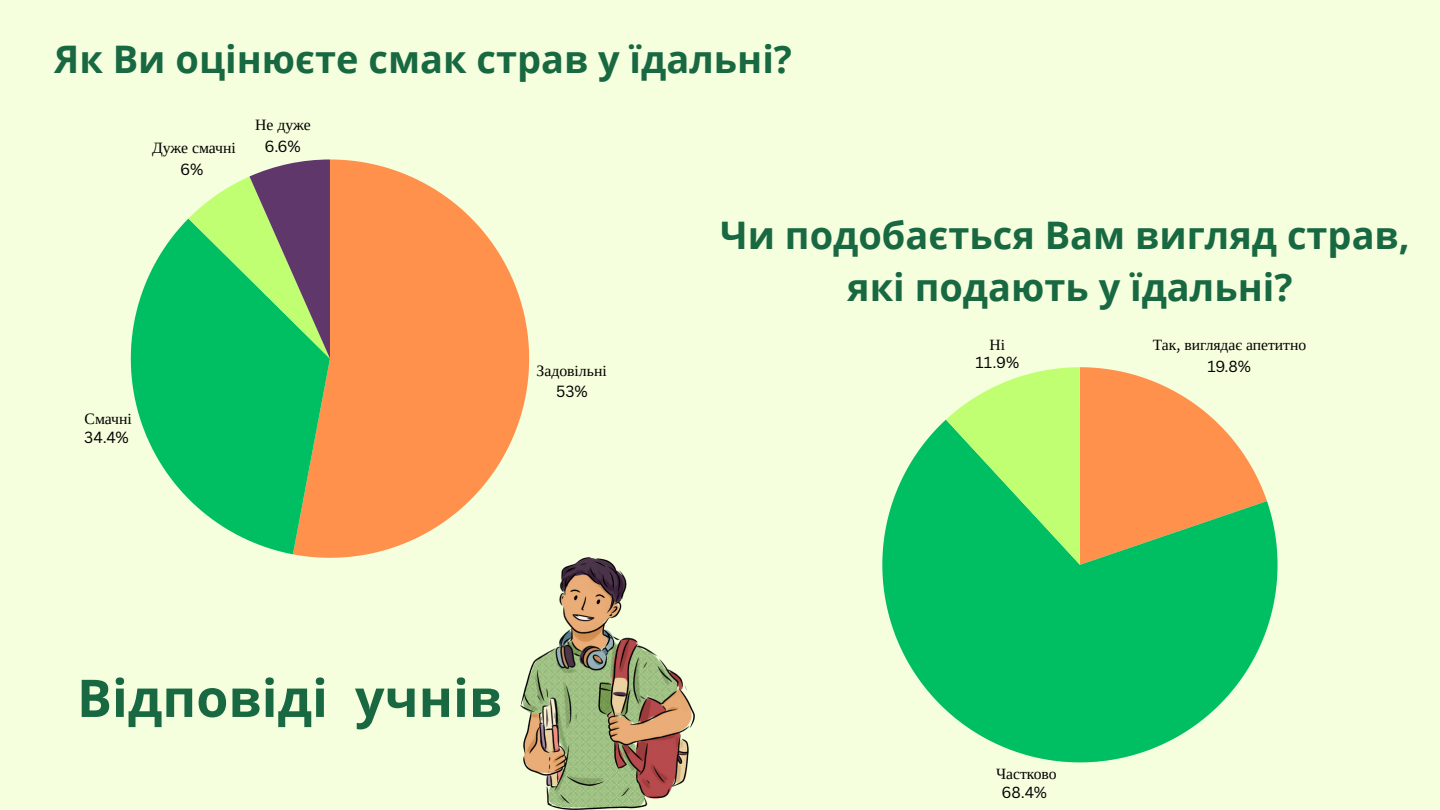
<style>
.page{position:relative;width:1440px;height:810px;background:#f6ffdd}
.page>*{position:absolute;margin:0;border:0;box-sizing:border-box;transform-origin:0 0}
.t1{font:700 52px "Open Sans";color:#186942}
.t2{font:700 38px "Open Sans";color:#186942}
.t3{font:15.7px "Liberation Serif";color:#000}
.t4{font:15.7px "Canva Sans";color:#000}
.t5{font:15.6px "Liberation Serif";color:#000}
.t6{font:15.6px "Canva Sans";color:#000}
.s1{font-family:"Canva Sans"}
</style>
<div class="page">
<img style="left:521px;top:558px;width:174px;height:252px">
<svg style="left:293px;top:159px;width:236px;height:399px;fill:#ff914d"></svg>
<svg style="left:131px;top:219px;width:199px;height:335px;fill:#00bf63"></svg>
<svg style="left:188px;top:159px;width:142px;height:200px;background:#65ae74"></svg>
<svg style="left:882px;top:420px;width:396px;height:342px;fill:#00bf63"></svg>
<svg style="left:946px;top:367px;width:321px;height:198px;background:#b0c56f"></svg>
<p class="t2" style="left:54px;top:32px;width:739px">Як Ви оцінюєте смак страв у їдальні?</p>
<p class="t3" style="left:255px;top:116px;width:57px">Не дуже</p>
<p class="t3" style="left:152px;top:139px;width:85px">Дуже смачні</p>
<p class="t4" style="left:265px;top:135px;width:38px">6.6%</p>
<p class="t4" style="left:180px;top:158px;width:25px">6%</p>
<p class="t3" style="left:85px;top:410px;width:49px">Смачні</p>
<p class="t4" style="left:84px;top:426px;width:46px">34.4%</p>
<p class="t3" style="left:537px;top:362px;width:72px">Задовільні</p>
<p class="t4" style="left:556px;top:381px;width:33px">53%</p>
<p class="t1" style="left:77px;top:661px;width:427px">Відповіді учнів</p>
<p class="t2" style="left:720px;top:208px;width:691px">Чи подобається Вам вигляд страв,</p>
<h1 class="t2" style="left:847px;top:260px;width:447px">які подають у їдальні?</h1>
<p class="t5" style="left:989px;top:336px;width:17px">Ні</p>
<p class="t6" style="left:975px;top:352px;width:45px">11.9%</p>
<p class="t5" style="left:1153px;top:337px;width:155px">Так<span class="s1">,</span> виглядає апетитно</p>
<p class="t6" style="left:1207px;top:356px;width:45px">19.8%</p>
<p class="t5" style="left:996px;top:765px;width:62px">Частково</p>
<p class="t6" style="left:1002px;top:781px;width:47px">68.4%</p>
</div>
